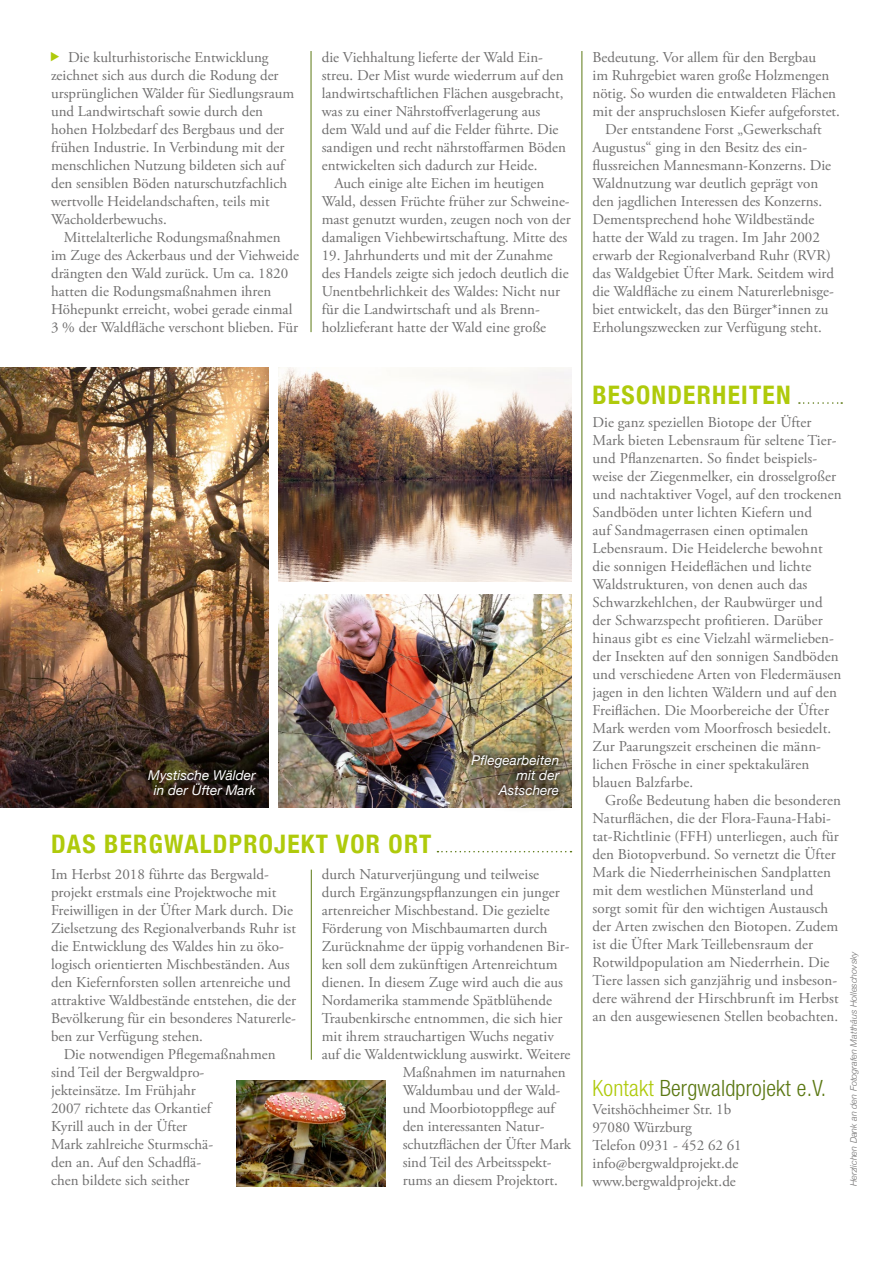
<style>
.page{position:relative;width:893px;height:1263px;background:#fff}
.page>*{position:absolute;margin:0;border:0;box-sizing:border-box;transform-origin:0 0}
.t1{font:700 condensed 25.5px "Helvetica Neue";letter-spacing:.05em;color:#afca0b}
.t2{font:300 condensed 22.5px "Helvetica Neue";letter-spacing:.01em;color:#5b7813}
.t3{font:15px/18px "Adobe Garamond Pro";color:#706f6f}
.t4{font:italic 13.5px/15px "Helvetica Neue";letter-spacing:.005em;color:#fff;text-align:right}
.t5{font:italic 300 9px "Helvetica Neue";letter-spacing:.005em;color:#706f6f}
.s1{color:#afca0b}
</style>
<div class="page">
<img style="left:278px;top:594px;width:293px;height:214px">
<svg style="left:453px;top:728px;width:80px;height:80px"></svg>
<svg style="left:490px;top:728px;width:80px;height:80px"></svg>
<img style="left:237px;top:1080px;width:149px;height:106px">
<img style="left:0;top:368px;width:268px;height:440px">
<img style="left:279px;top:368px;width:292px;height:213px">
<hr style="left:311px;top:870px;width:1px;height:190px;background:#5b7813">
<hr style="left:311px;top:51px;width:1px;height:281px;background:#5b7813">
<hr style="left:582px;top:51px;width:1px;height:1135px;background:#5b7813">
<div style="left:454px;top:736px;width:123px;height:78px;background:#000;opacity:.9"></div>
<svg style="left:437px;top:851px;width:134px;height:1px"></svg>
<svg style="left:799px;top:402px;width:43px;height:2px"></svg>
<p class="t3" style="left:51px;top:49px;width:245px;text-indent:17px">Die kulturhistorische Entwicklung zeichnet sich aus durch die Rodung der ursprünglichen Wälder für Siedlungsraum und Landwirtschaft sowie durch den hohen Holzbedarf des Bergbaus und der frühen Industrie. In Verbindung mit der menschlichen Nutzung bildeten sich auf den sensiblen Böden naturschutzfachlich wertvolle Heidelandschaften, teils mit Wacholderbewuchs.</p>
<p class="t3" style="left:51px;top:229px;width:250px;text-indent:13px">Mittelalterliche Rodungsmaßnahmen im Zuge des Ackerbaus und der Viehweide drängten den Wald zurück. Um ca. 1820 hatten die Rodungsmaßnahmen ihren Höhepunkt erreicht, wobei gerade einmal 3 % der Waldfläche verschont blieben. Für</p>
<p class="t3" style="left:322px;top:49px;width:246px">die Viehhaltung lieferte der Wald Ein&shy;streu. Der Mist wurde wiederrum auf den landwirtschaftlichen Flächen ausgebracht, was zu einer Nährstoffverlagerung aus dem Wald und auf die Felder führte. Die sandigen und recht nährstoffarmen Böden entwickelten sich dadurch zur Heide.</p>
<p class="t3" style="left:322px;top:175px;width:251px;text-indent:13px">Auch einige alte Eichen im heutigen Wald, dessen Früchte früher zur Schweine&shy;mast genutzt wurden, zeugen noch von der damaligen Viehbewirtschaftung. Mitte des</p>
<p class="t3" style="left:322px;top:247px;width:248px">19. Jahrhunderts und mit der Zunahme des Handels zeigte sich jedoch deutlich die Unentbehrlichkeit des Waldes: Nicht nur für die Landwirtschaft und als Brenn&shy;holzlieferant hatte der Wald eine große</p>
<p class="t4" style="left:148px;top:768px;width:109px;text-align:center">Mystische Wälder in der Üfter Mark</p>
<p class="t4" style="left:472px;top:753px;width:89px">Pflegearbeiten mit der<br>Astschere</p>
<h1 class="t1" style="left:51px;top:822px;width:382px">DAS BERGWALDPROJEKT VOR ORT</h1>
<p class="t3" style="left:51px;top:866px;width:247px">Im Herbst 2018 führte das Bergwald&shy;projekt erstmals eine Projektwoche mit Freiwilligen in der Üfter Mark durch. Die Zielsetzung des Regionalverbands Ruhr ist die Entwicklung des Waldes hin zu öko&shy;logisch orientierten Mischbeständen. Aus den Kiefernforsten sollen artenreiche und attraktive Waldbestände entstehen, die der Bevölkerung für ein besonderes Naturerle&shy;ben zur Verfügung stehen.</p>
<p class="t3" style="left:51px;top:1046px;width:226px;text-indent:13px">Die notwendigen Pflegemaßnahmen sind Teil der Bergwaldpro&shy;jekteinsätze. Im Frühjahr<br>2007 richtete das Orkantief<br>Kyrill auch in der Üfter<br>Mark zahlreiche Sturmschä-<br>den an. Auf den Schadflä-<br>chen bildete sich seither</p>
<p class="t3" style="left:322px;top:866px;width:219px">durch Naturverjüngung und teilweise</p>
<p class="t3" style="left:322px;top:884px;width:239px">durch Ergänzungspflanzungen ein junger</p>
<p class="t3" style="left:322px;top:902px;width:229px">artenreicher Mischbestand. Die gezielte</p>
<p class="t3" style="left:322px;top:920px;width:227px">Förderung von Mischbaumarten durch</p>
<p class="t3" style="left:322px;top:938px;width:249px">Zurücknahme der üppig vorhandenen Bir-</p>
<p class="t3" style="left:322px;top:956px;width:237px">ken soll dem zukünftigen Artenreichtum</p>
<p class="t3" style="left:322px;top:974px;width:243px">dienen. In diesem Zuge wird auch die aus</p>
<p class="t3" style="left:322px;top:992px;width:232px">Nordamerika stammende Spätblühende</p>
<p class="t3" style="left:322px;top:1010px;width:242px">Traubenkirsche entnommen, die sich hier</p>
<p class="t3" style="left:322px;top:1028px;width:234px">mit ihrem strauchartigen Wuchs negativ</p>
<p class="t3" style="left:322px;top:1046px;width:250px">auf die Waldentwicklung auswirkt. Weitere</p>
<p class="t3" style="left:403px;top:1064px;width:164px">Maßnahmen im naturnahen</p>
<p class="t3" style="left:403px;top:1082px;width:159px">Waldumbau und der Wald-</p>
<p class="t3" style="left:403px;top:1100px;width:154px">und Moorbiotoppflege auf</p>
<p class="t3" style="left:403px;top:1118px;width:143px">den interessanten Natur-</p>
<p class="t3" style="left:403px;top:1136px;width:170px">schutzflächen der Üfter Mark</p>
<p class="t3" style="left:403px;top:1154px;width:150px">sind Teil des Arbeitsspekt-</p>
<p class="t3" style="left:403px;top:1172px;width:157px">rums an diesem Projektort.</p>
<p class="t3" style="left:592px;top:49px;width:225px">Bedeutung. Vor allem für den Bergbau</p>
<p class="t3" style="left:592px;top:67px;width:238px">im Ruhrgebiet waren große Holzmengen</p>
<p class="t3" style="left:592px;top:85px;width:245px">nötig. So wurden die entwaldeten Flächen</p>
<p class="t3" style="left:592px;top:103px;width:249px">mit der anspruchslosen Kiefer aufgeforstet.</p>
<p class="t3" style="left:605px;top:121px;width:218px">Der entstandene Forst „Gewerkschaft</p>
<p class="t3" style="left:592px;top:139px;width:216px">Augustus“ ging in den Besitz des ein-</p>
<p class="t3" style="left:592px;top:157px;width:240px">flussreichen Mannesmann-Konzerns. Die</p>
<p class="t3" style="left:592px;top:175px;width:227px">Waldnutzung war deutlich geprägt von</p>
<p class="t3" style="left:592px;top:193px;width:231px">den jagdlichen Interessen des Konzerns.</p>
<p class="t3" style="left:592px;top:211px;width:223px">Dementsprechend hohe Wildbestände</p>
<p class="t3" style="left:592px;top:229px;width:229px">hatte der Wald zu tragen. Im Jahr 2002</p>
<p class="t3" style="left:592px;top:247px;width:240px">erwarb der Regionalverband Ruhr (RVR)</p>
<p class="t3" style="left:592px;top:265px;width:243px">das Waldgebiet Üfter Mark. Seitdem wird</p>
<p class="t3" style="left:592px;top:283px;width:243px">die Waldfläche zu einem Naturerlebnisge-</p>
<p class="t3" style="left:592px;top:301px;width:237px">biet entwickelt, das den Bürger*innen zu</p>
<p class="t3" style="left:592px;top:319px;width:231px">Erholungszwecken zur Verfügung steht.</p>
<h1 class="t1" style="left:592px;top:374px;width:200px">BESONDERHEITEN</h1>
<p class="t3" style="left:592px;top:413px;width:251px">Die ganz speziellen Biotope der Üfter Mark bieten Lebensraum für seltene Tier&shy;und Pflanzenarten. So findet beispiels&shy;weise der Ziegenmelker, ein drosselgroßer und nachtaktiver Vogel, auf den trockenen Sandböden unter lichten Kiefern und<br>auf Sandmagerrasen einen optimalen Lebensraum. Die Heidelerche bewohnt die sonnigen Heideflächen und lichte Waldstrukturen, von denen auch das Schwarzkehlchen, der Raubwürger und der Schwarzspecht profitieren. Darüber hinaus gibt es eine Vielzahl wärmelieben&shy;der Insekten auf den sonnigen Sandböden und verschiedene Arten von Fledermäusen jagen in den lichten Wäldern und auf den Freiflächen. Die Moorbereiche der Üfter Mark werden vom Moorfrosch besiedelt.<br>Zur Paarungszeit erscheinen die männ&shy;lichen Frösche in einer spektakulären blauen Balzfarbe.</p>
<p class="t3" style="left:592px;top:791px;width:250px;text-indent:13px">Große Bedeutung haben die besonderen Naturflächen, die der Flora-Fauna-Habi&shy;tat-Richtlinie (FFH) unterliegen, auch für den Biotopverbund. So vernetzt die Üfter Mark die Niederrheinischen Sandplatten mit dem westlichen Münsterland und sorgt somit für den wichtigen Austausch der Arten zwischen den Biotopen. Zudem ist die Üfter Mark Teillebensraum der Rotwildpopulation am Niederrhein. Die Tiere lassen sich ganzjährig und insbeson&shy;dere während der Hirschbrunft im Herbst an den ausgewiesenen Stellen beobachten.</p>
<h2 class="t2" style="left:592px;top:1075px;width:235px"><span class="s1">Kontakt</span> Bergwaldprojekt e.V.</h2>
<p class="t3" style="left:592px;top:1101px;width:151px">Veitshöchheimer Str. 1b<br>97080 Würzburg<br>Telefon 0931 - 452 62 61 info@bergwaldprojekt.de www.bergwaldprojekt.de</p>
<p class="t5" style="left:846px;top:1186px;width:237px;rotate:-90deg">Herzlichen Dank an den Fotografen Matthäus Holleschovsky</p>
</div>
